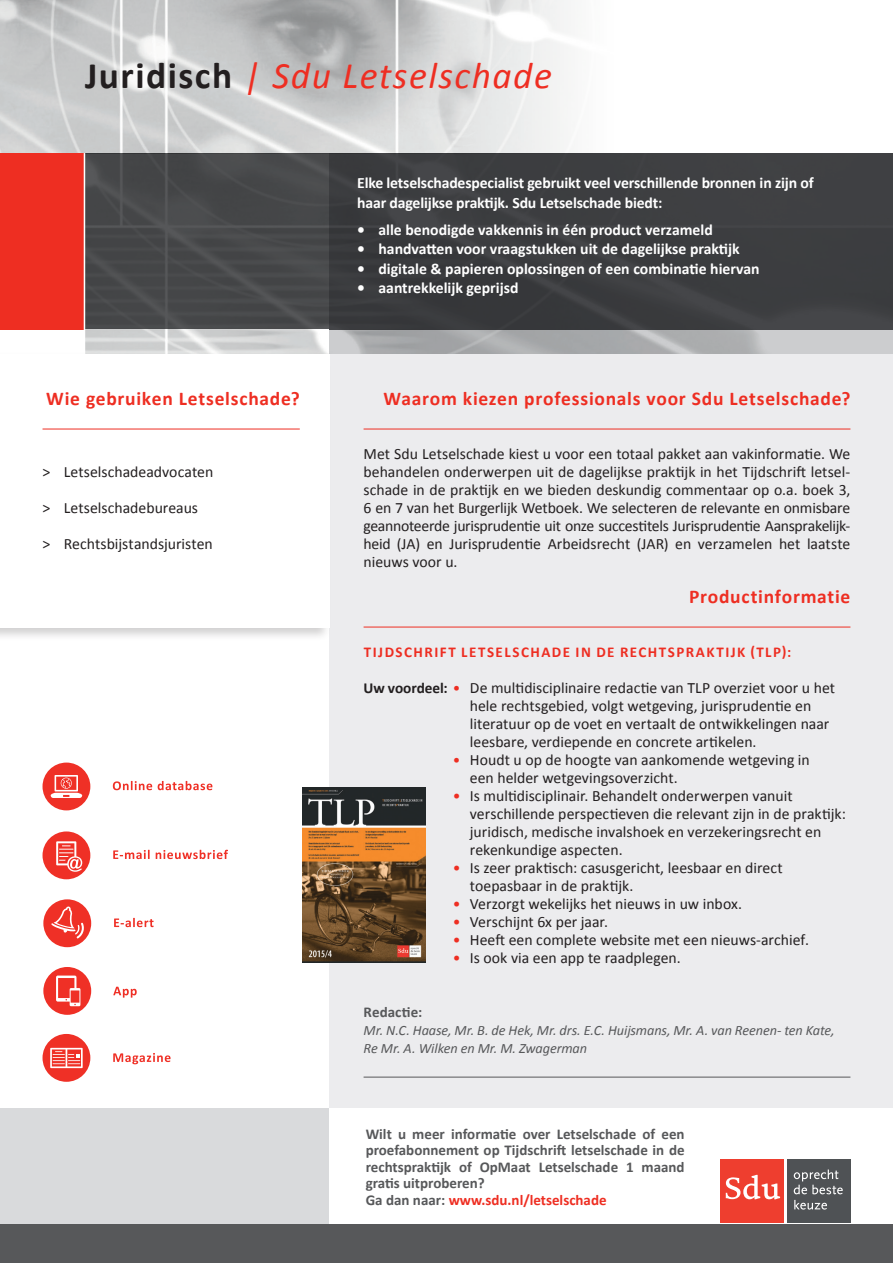
<style>
.page{position:relative;width:893px;height:1263px;background:#fff}
.page>*{position:absolute;margin:0;border:0;box-sizing:border-box;transform-origin:0 0}
.t1{font:italic 37.5px "Calibri";letter-spacing:.04em;color:#ee2e22}
.t2{font:700 19.5px "Calibri";letter-spacing:.04em;color:#ee2e22}
.t3{font:15.75px/18px "Calibri";color:#231f20}
.t4{font:700 15.75px/19.5px "Calibri";letter-spacing:-.01em;color:#fff}
.t5{font:700 15px/16.5px "Calibri";color:#57585a}
.t6{font:700 15px "Calibri";letter-spacing:.1em;color:#ee2e22}
.t7{font:italic 14.25px/18px "Calibri";letter-spacing:-.005em;color:#57585a}
.s1{font-weight:700;font-style:normal;color:#231f20}
.s2{font-weight:700;font-size:15.3px}
.s3{font-size:15.3px;color:#ee2e22}
.s4{color:#ee2e22}
</style>
<div class="page">
<div style="left:85px;top:354px;width:808px;height:909px;background:#ececee"></div>
<div style="left:0;top:330px;width:329px;height:778px;background:#fff"></div>
<div style="left:0;top:1108px;width:329px;height:155px;background:#d9dadc"></div>
<div style="left:329px;top:1108px;width:564px;height:155px;background:#fff"></div>
<div style="left:0;top:1225px;width:893px;height:38px;background:#57585a"></div>
<div style="left:786px;top:1159px;width:64px;height:63px;background:#4f5255"></div>
<div style="left:720px;top:1159px;width:64px;height:63px;background:#ee3e2f"></div>
<svg style="left:726px;top:1175px;width:54px;height:24px"></svg>
<svg style="left:794px;top:1169px;width:49px;height:25px"></svg>
<svg style="left:794px;top:1200px;width:33px;height:9px"></svg>
<img style="left:85px;top:153px;width:808px;height:201px">
<img style="left:0;top:0;width:568px;height:153px">
<div style="left:0;top:153px;width:85px;height:177px;background:#ee2e22"></div>
<hr style="left:84px;top:153px;width:1px;height:201px;background:#fff">
<div style="left:0;top:352px;width:331px;height:289px;background:#231f20;opacity:.21"></div>
<div style="left:0;top:354px;width:329px;height:273px;background:#fff"></div>
<hr style="left:43px;top:429px;width:257px;height:1px;background:#ee2e22">
<hr style="left:364px;top:429px;width:486px;height:1px;background:#ee2e22">
<hr style="left:364px;top:627px;width:486px;height:1px;background:#ee2e22">
<hr style="left:364px;top:1077px;width:486px;height:1px;background:#57585a">
<img style="left:303px;top:788px;width:122px;height:174px">
<div style="left:43px;top:762px;width:47px;height:48px;background:#ef3026;border-radius:50%"></div>
<svg style="left:51px;top:775px;width:31px;height:23px"></svg>
<svg style="left:113px;top:781px;width:39px;height:9px"></svg>
<svg style="left:158px;top:781px;width:54px;height:9px"></svg>
<div style="left:43px;top:831px;width:47px;height:48px;background:#ef3026;border-radius:50%"></div>
<svg style="left:56px;top:841px;width:26px;height:31px"></svg>
<svg style="left:113px;top:850px;width:37px;height:9px"></svg>
<svg style="left:156px;top:850px;width:72px;height:9px"></svg>
<div style="left:43px;top:1034px;width:47px;height:48px;background:#ef3026;border-radius:50%"></div>
<svg style="left:50px;top:1048px;width:33px;height:20px"></svg>
<svg style="left:113px;top:1053px;width:58px;height:11px"></svg>
<div style="left:43px;top:967px;width:48px;height:48px;background:#ef3026;border-radius:50%"></div>
<svg style="left:56px;top:975px;width:24px;height:31px"></svg>
<svg style="left:113px;top:987px;width:24px;height:11px"></svg>
<div style="left:43px;top:899px;width:48px;height:48px;background:#ef3026;border-radius:50%"></div>
<svg style="left:51px;top:906px;width:33px;height:32px"></svg>
<svg style="left:114px;top:918px;width:40px;height:9px"></svg>
<h1 class="t1" style="left:85px;top:52px;width:468px"><span class="s1">Juridisch</span> | Sdu Letselschade</h1>
<p class="t2" style="left:46px;top:387px;width:255px">Wie gebruiken Letselschade?</p>
<p class="t3" style="left:43px;top:462px;width:172px">&gt; Letselschadeadvocaten</p>
<p class="t3" style="left:43px;top:498px;width:157px">&gt; Letselschadebureaus</p>
<p class="t3" style="left:43px;top:534px;width:172px">&gt; Rechtsbijstandsjuristen</p>
<p class="t4" style="left:357px;top:173px;width:458px">Elke letselschadespecialist gebruikt veel verschillende bronnen in zijn of haar dagelijkse praktijk. Sdu Letselschade biedt:</p>
<p class="t4" style="left:357px;top:219px;width:357px">• alle benodigde vakkennis in één product verzameld</p>
<p class="t4" style="left:357px;top:239px;width:384px">• handvatten voor vraagstukken uit de dagelijkse praktijk</p>
<p class="t4" style="left:357px;top:258px;width:404px">• digitale &amp; papieren oplossingen of een combinatie hiervan</p>
<p class="t4" style="left:357px;top:278px;width:163px">• aantrekkelijk geprijsd</p>
<p class="t2" style="left:384px;top:387px;width:468px">Waarom kiezen professionals voor Sdu Letselschade?</p>
<p class="t3" style="left:364px;top:444px;width:488px;text-align:justify">Met Sdu Letselschade kiest u voor een totaal pakket aan vakinformatie. We behandelen onderwerpen uit de dagelijkse praktijk in het Tijdschrift letsel&shy;schade in de praktijk en we bieden deskundig commentaar op o.a. boek 3, 6 en 7 van het Burgerlijk Wetboek. We selecteren de relevante en onmisbare geannoteerde jurisprudentie uit onze succestitels Jurisprudentie Aansprakelijk&shy;heid (JA) en Jurisprudentie Arbeidsrecht (JAR) en verzamelen het laatste nieuws voor u.</p>
<p class="t2" style="left:689px;top:585px;width:163px">Productinformatie</p>
<p class="t6" style="left:364px;top:643px;width:429px">TIJDSCHRIFT LETSELSCHADE IN DE RECHTSPRAKTIJK (TLP):</p>
<p class="t3" style="left:470px;top:678px;width:367px;text-indent:-106px"><span class="s2">Uw voordeel:</span> <span class="s3">•</span> De multidisciplinaire redactie van TLP overziet voor u het hele rechtsgebied, volgt wetgeving, jurisprudentie en literatuur op de voet en vertaalt de ontwikkelingen naar leesbare, verdiepende en concrete artikelen.</p>
<p class="t3" style="left:470px;top:750px;width:341px;text-indent:-17px"><span class="s3">•</span> Houdt u op de hoogte van aankomende wetgeving in een helder wetgevingsoverzicht.</p>
<p class="t3" style="left:470px;top:786px;width:378px;text-indent:-17px"><span class="s4">•</span> Is multidisciplinair. Behandelt onderwerpen vanuit verschillende perspectieven die relevant zijn in de praktijk: juridisch, medische invalshoek en verzekeringsrecht en rekenkundige aspecten.</p>
<p class="t3" style="left:470px;top:858px;width:314px;text-indent:-17px"><span class="s4">•</span> Is zeer praktisch: casusgericht, leesbaar en direct toepasbaar in de praktijk.</p>
<p class="t3" style="left:453px;top:894px;width:291px"><span class="s4">•</span> Verzorgt wekelijks het nieuws in uw inbox.</p>
<p class="t3" style="left:453px;top:912px;width:157px"><span class="s4">•</span> Verschijnt 6x per jaar.</p>
<p class="t3" style="left:453px;top:930px;width:358px"><span class="s4">•</span> Heeft een complete website met een nieuws-archief.</p>
<p class="t3" style="left:453px;top:948px;width:229px"><span class="s4">•</span> Is ook via een app te raadplegen.</p>
<p class="t5" style="left:364px;top:1003px;width:60px">Redactie:</p>
<p class="t7" style="left:364px;top:1021px;width:473px">Mr. N.C. Haase, Mr. B. de Hek, Mr. drs. E.C. Huijsmans, Mr. A. van Reenen- ten Kate,<br>Re Mr. A. Wilken en Mr. M. Zwagerman</p>
<p class="t5" style="left:366px;top:1125px;width:320px">Wilt u meer informatie over Letselschade of een proefabonnement op Tijdschrift letselschade in de rechtspraktijk of OpMaat Letselschade 1 maand gratis uitproberen?<br>Ga dan naar: <span class="s4">www.sdu.nl/letselschade</span></p>
</div>
